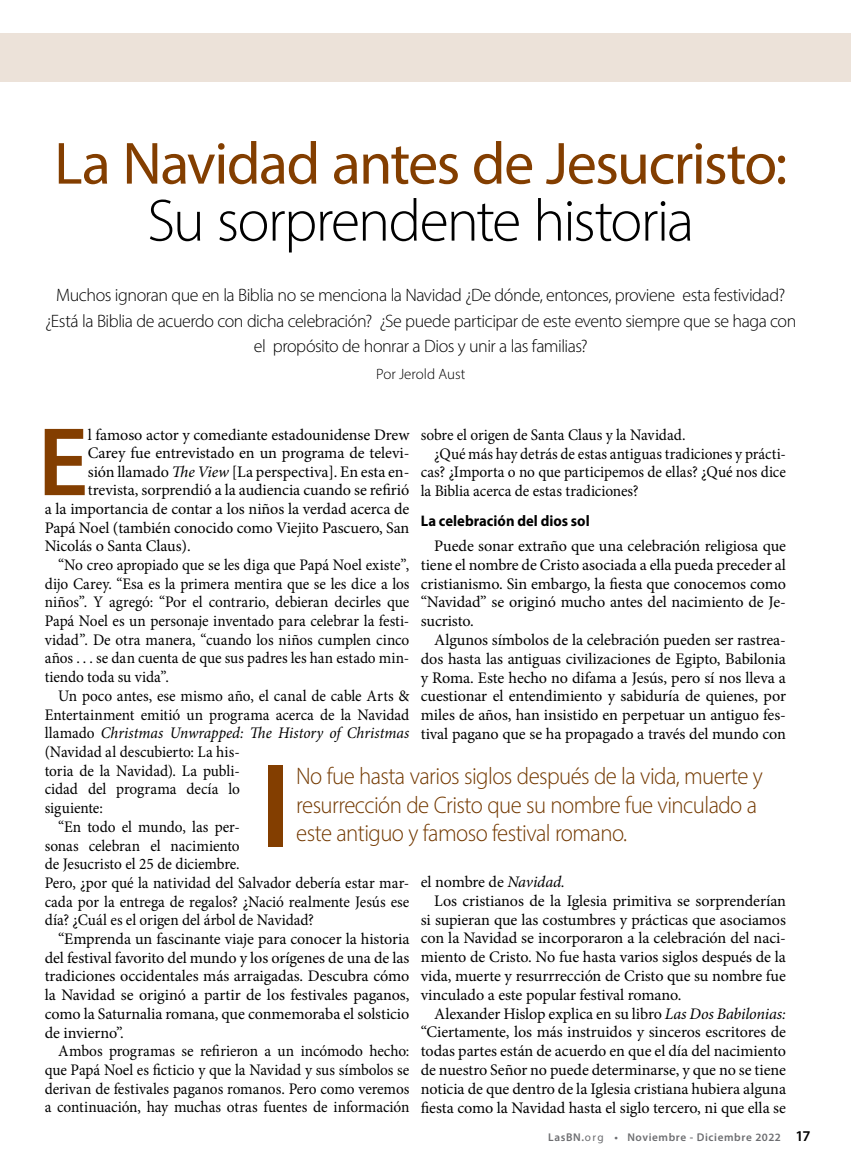
<style>
.page{position:relative;width:851px;height:1161px;background:#fff}
.page>*{position:absolute;margin:0;border:0;box-sizing:border-box;transform-origin:0 0}
.t1{font:600 98.25px "Myriad Pro";color:#833e00}
.t2{font:60px "Myriad Pro";letter-spacing:-.03em;color:#833e00}
.t3{font:300 60px "Myriad Pro";letter-spacing:-.035em;color:#000}
.t4{font:300 24px/28.5px "Myriad Pro";letter-spacing:-.025em;color:#733900;scale:.95 1}
.t5{font:300 18px/25.5px "Myriad Pro";letter-spacing:-.025em;color:#000;text-align:center}
.t6{font:16.2px/18.8px "Minion Pro";letter-spacing:-.005em;color:#000;text-align:justify}
.t7{font:16.2px "Minion Pro";letter-spacing:-.005em;color:#000;scale:.95 1}
.t8{font:italic 16.2px "Minion Pro";color:#000;scale:.95 1}
.t9{font:700 15.3px "Myriad Pro";color:#000;scale:.95 1}
.t10{font:300 15px "Myriad Pro";color:#000}
.t11{font:600 11.25px "Myriad Pro";letter-spacing:.05em;color:#6d6e71}
.s1{font-style:italic}
.s2{font-style:normal}
.s3{font-weight:400}
.s4{font-size:15px;color:#000}
</style>
<div class="page">
<div style="left:268px;top:766px;width:14px;height:81px;background:#833e00"></div>
<div style="left:0;top:33px;width:850px;height:48px;background:#ece2d9"></div>
<h2 class="t2" style="left:54px;top:127px;width:734px">La Navidad antes de Jesucristo:</h2>
<h2 class="t3" style="left:147px;top:185px;width:548px">Su sorprendente historia</h2>
<p class="t5" style="left:45px;top:282px;width:752px">Muchos ignoran que en la Biblia no se menciona la Navidad ¿De dónde, entonces, proviene esta festividad? ¿Está la Biblia de acuerdo con dicha celebración? ¿Se puede participar de este evento siempre que se haga con el propósito de honrar a Dios y unir a las familias?</p>
<p class="t10" style="left:376px;top:365px;width:91px">Por Jerold Aust</p>
<h1 class="t1" style="left:38px;top:400px;width:52px">E</h1>
<p class="t6" style="left:88px;top:425px;width:323px">l famoso actor y comediante estadounidense Drew</p>
<p class="t7" style="left:421px;top:424px;width:280px">sobre el origen de Santa Claus y la Navidad.</p>
<p class="t7" style="left:434px;top:443px;width:372px">¿Qué más hay detrás de estas antiguas tradiciones y prácti-</p>
<p class="t7" style="left:421px;top:461px;width:386px">cas? ¿Importa o no que participemos de ellas? ¿Qué nos dice</p>
<p class="t7" style="left:421px;top:480px;width:231px">la Biblia acerca de estas tradiciones?</p>
<p class="t9" style="left:421px;top:511px;width:179px">La celebración del dios sol</p>
<p class="t6" style="left:421px;top:536px;width:367px;text-indent:13px">Puede sonar extraño que una celebración religiosa que tiene el nombre de Cristo asociada a ella pueda preceder al cristianismo. Sin embargo, la fiesta que conocemos como “Navidad” se originó mucho antes del nacimiento de Je&shy;sucristo.</p>
<p class="t6" style="left:421px;top:630px;width:367px;text-indent:13px">Algunos símbolos de la celebración pueden ser rastrea&shy;dos hasta las antiguas civilizaciones de Egipto, Babilonia y Roma. Este hecho no difama a Jesús, pero sí nos lleva a cuestionar el entendimiento y sabiduría de quienes, por miles de años, han insistido en perpetuar un antiguo fes&shy;tival pagano que se ha propagado a través del mundo con</p>
<p class="t6" style="left:88px;top:444px;width:323px">Carey fue entrevistado en un programa de televi-</p>
<p class="t6" style="left:88px;top:462px;width:323px">sión llamado <span class="s1">The View</span> [La perspectiva]. En esta en-</p>
<p class="t6" style="left:88px;top:481px;width:323px">trevista, sorprendió a la audiencia cuando se refirió</p>
<p class="t6" style="left:45px;top:499px;width:366px">a la importancia de contar a los niños la verdad acerca de</p>
<p class="t6" style="left:45px;top:518px;width:366px">Papá Noel (también conocido como Viejito Pascuero, San</p>
<p class="t6" style="left:45px;top:537px;width:147px">Nicolás o Santa Claus).</p>
<p class="t7" style="left:58px;top:554px;width:371px">“No creo apropiado que se les diga que Papá Noel existe”,</p>
<p class="t7" style="left:45px;top:573px;width:385px">dijo Carey. “Esa es la primera mentira que se les dice a los</p>
<p class="t7" style="left:45px;top:591px;width:385px">niños”. Y agregó: “Por el contrario, debieran decirles que</p>
<p class="t7" style="left:45px;top:610px;width:385px">Papá Noel es un personaje inventado para celebrar la festi-</p>
<p class="t7" style="left:45px;top:629px;width:385px">vidad”. De otra manera, “cuando los niños cumplen cinco</p>
<p class="t7" style="left:45px;top:647px;width:385px">años . . . se dan cuenta de que sus padres les han estado min-</p>
<p class="t7" style="left:45px;top:666px;width:132px">tiendo toda su vida”.</p>
<p class="t7" style="left:58px;top:685px;width:371px">Un poco antes, ese mismo año, el canal de cable Arts &amp;</p>
<p class="t7" style="left:45px;top:704px;width:385px">Entertainment emitió un programa acerca de la Navidad</p>
<p class="t8" style="left:45px;top:722px;width:385px"><span class="s2">llamado</span> Christmas Unwrapped: The History of Christmas</p>
<p class="t7" style="left:45px;top:741px;width:207px">(Navidad al descubierto: La his-</p>
<p class="t7" style="left:45px;top:760px;width:207px">toria de la Navidad). La publi-</p>
<p class="t7" style="left:45px;top:778px;width:207px">cidad del programa decía lo</p>
<p class="t7" style="left:45px;top:797px;width:63px">siguiente:</p>
<p class="t7" style="left:58px;top:816px;width:193px">“En todo el mundo, las per-</p>
<p class="t7" style="left:45px;top:835px;width:207px">sonas celebran el nacimiento</p>
<p class="t7" style="left:45px;top:853px;width:207px">de Jesucristo el 25 de diciembre.</p>
<p class="t7" style="left:45px;top:872px;width:385px">Pero, ¿por qué la natividad del Salvador debería estar mar-</p>
<p class="t7" style="left:45px;top:891px;width:385px">cada por la entrega de regalos? ¿Nació realmente Jesús ese</p>
<p class="t7" style="left:45px;top:909px;width:285px">día? ¿Cuál es el origen del árbol de Navidad?</p>
<p class="t6" style="left:58px;top:930px;width:353px">“Emprenda un fascinante viaje para conocer la historia</p>
<p class="t6" style="left:45px;top:948px;width:366px">del festival favorito del mundo y los orígenes de una de las</p>
<p class="t6" style="left:45px;top:967px;width:366px">tradiciones occidentales más arraigadas. Descubra cómo</p>
<p class="t6" style="left:45px;top:986px;width:366px">la Navidad se originó a partir de los festivales paganos,</p>
<p class="t6" style="left:45px;top:1004px;width:366px">como la Saturnalia romana, que conmemoraba el solsticio</p>
<p class="t6" style="left:45px;top:1023px;width:80px">de invierno”.</p>
<p class="t7" style="left:58px;top:1040px;width:371px">Ambos programas se refirieron a un incómodo hecho:</p>
<p class="t7" style="left:45px;top:1059px;width:385px">que Papá Noel es ficticio y que la Navidad y sus símbolos se</p>
<p class="t7" style="left:45px;top:1078px;width:385px">derivan de festivales paganos romanos. Pero como veremos</p>
<p class="t7" style="left:45px;top:1096px;width:385px">a continuación, hay muchas otras fuentes de información</p>
<h3 class="t4" style="left:296px;top:762px;width:492px">No fue hasta varios siglos después de la vida, muerte y resurrección de Cristo que su nombre fue vinculado a este antiguo y famoso festival romano.</h3>
<p class="t6" style="left:421px;top:872px;width:146px">el nombre de <span class="s1">Navidad.</span></p>
<p class="t6" style="left:434px;top:891px;width:353px">Los cristianos de la Iglesia primitiva se sorprenderían</p>
<p class="t6" style="left:421px;top:910px;width:367px">si supieran que las costumbres y prácticas que asociamos</p>
<p class="t6" style="left:421px;top:929px;width:367px">con la Navidad se incorporaron a la celebración del naci-</p>
<p class="t6" style="left:421px;top:948px;width:367px">miento de Cristo. No fue hasta varios siglos después de la</p>
<p class="t6" style="left:421px;top:966px;width:367px">vida, muerte y resurrrección de Cristo que su nombre fue</p>
<p class="t6" style="left:421px;top:985px;width:262px">vinculado a este popular festival romano.</p>
<p class="t6" style="left:434px;top:1004px;width:353px">Alexander Hislop explica en su libro <span class="s1">Las Dos Babilonias:</span></p>
<p class="t6" style="left:421px;top:1023px;width:367px">“Ciertamente, los más instruidos y sinceros escritores de</p>
<p class="t6" style="left:421px;top:1042px;width:367px">todas partes están de acuerdo en que el día del nacimiento</p>
<p class="t6" style="left:421px;top:1060px;width:367px">de nuestro Señor no puede determinarse, y que no se tiene</p>
<p class="t6" style="left:421px;top:1079px;width:367px">noticia de que dentro de la Iglesia cristiana hubiera alguna</p>
<p class="t6" style="left:421px;top:1098px;width:367px">fiesta como la Navidad hasta el siglo tercero, ni que ella se</p>
<p class="t11" style="left:548px;top:1130px;width:264px">LasBN.<span class="s3">org</span> • Noviembre - Diciembre 2022 <span class="s4">17</span></p>
</div>
